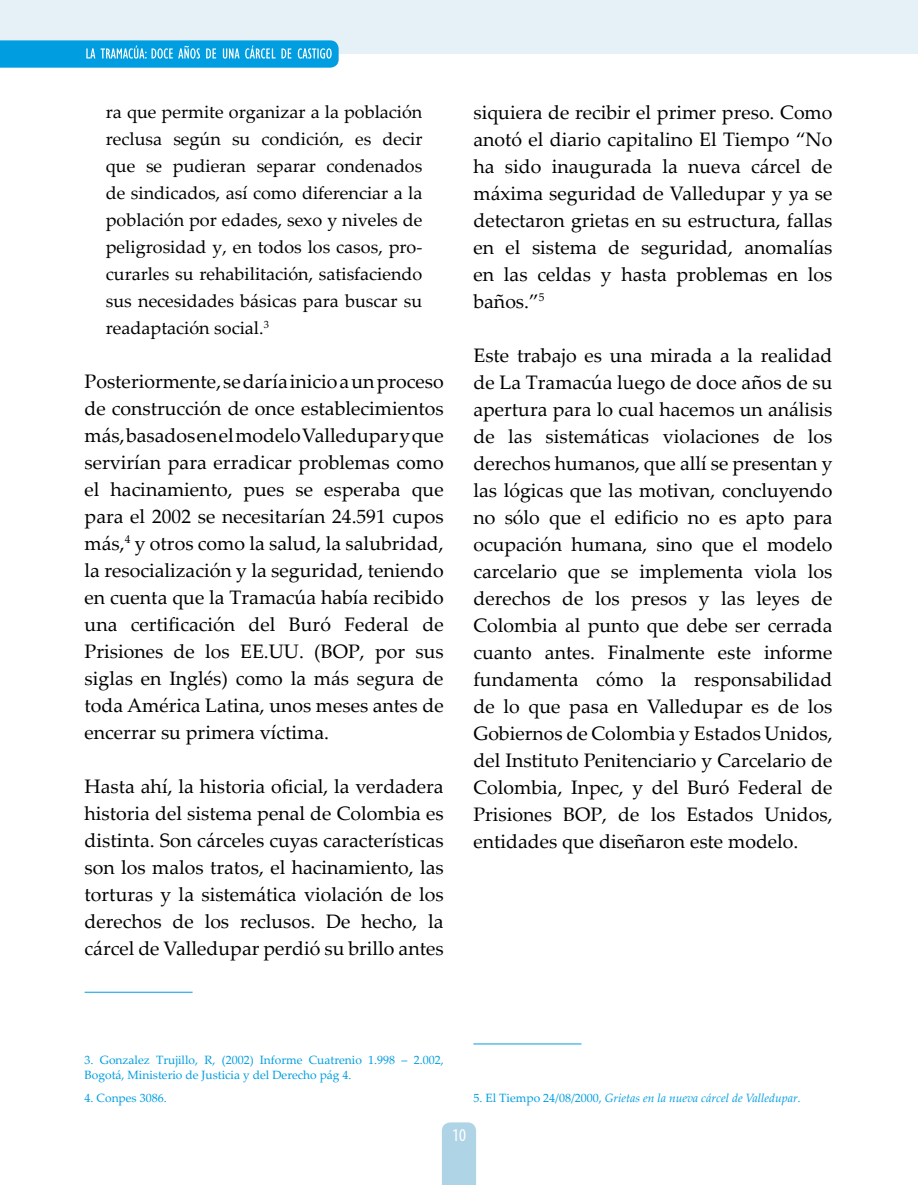
<style>
.page{position:relative;width:918px;height:1185px;background:#fff}
.page>*{position:absolute;margin:0;border:0;box-sizing:border-box;transform-origin:0 0}
.t1{font:19.5px/27px "Palatino Linotype";color:#000;text-align:justify}
.t2{font:18px/27px "Palatino Linotype";color:#000;text-align:justify}
.t3{font:condensed 18px "Myriad Pro";color:#fff}
.t4{font:12px/14.4px "Palatino Linotype";color:#009ee0}
.t5{font:italic 12px "Palatino Linotype";color:#009ee0}
.s1{font-style:normal}
</style>
<div class="page">
<div style="left:0;top:0;width:918px;height:54px;background:#e5f0f7"></div>
<div style="left:442px;top:1122px;width:34px;height:63px;background:#afd4e6"></div>
<svg style="left:0;top:40px;width:339px;height:28px;background:#1ea9e3"></svg>
<hr style="left:85px;top:992px;width:108px;height:1px;background:#009ee0">
<hr style="left:473px;top:1043px;width:108px;height:1px;background:#009ee0">
<p class="t2" style="left:106px;top:97px;width:318px">ra que permite organizar a la población reclusa según su condición, es decir que se pudieran separar condenados de sindicados, así como diferenciar a la población por edades, sexo y niveles de peligrosidad y, en todos los casos, pro&shy;curarles su rehabilitación, satisfaciendo sus necesidades básicas para buscar su readaptación social.<sup>3</sup></p>
<p class="t1" style="left:85px;top:367px;width:361px">Posteriormente, se daría inicio a un proceso de construcción de once establecimientos más, basados en el modelo Valledupar y que servirían para erradicar problemas como el hacinamiento, pues se esperaba que para el 2002 se necesitarían 24.591 cupos más,<sup>4</sup> y otros como la salud, la salubridad, la resocialización y la seguridad, teniendo en cuenta que la Tramacúa había recibido una certificación del Buró Federal de Prisiones de los EE.UU. (BOP, por sus siglas en Inglés) como la más segura de toda América Latina, unos meses antes de encerrar su primera víctima.</p>
<p class="t1" style="left:85px;top:772px;width:361px">Hasta ahí, la historia oficial, la verdadera historia del sistema penal de Colombia es distinta. Son cárceles cuyas características son los malos tratos, el hacinamiento, las torturas y la sistemática violación de los derechos de los reclusos. De hecho, la cárcel de Valledupar perdió su brillo antes</p>
<p class="t1" style="left:473px;top:98px;width:361px">siquiera de recibir el primer preso. Como anotó el diario capitalino El Tiempo “No ha sido inaugurada la nueva cárcel de máxima seguridad de Valledupar y ya se detectaron grietas en su estructura, fallas en el sistema de seguridad, anomalías en las celdas y hasta problemas en los baños.”<sup>5</sup></p>
<p class="t1" style="left:473px;top:341px;width:361px">Este trabajo es una mirada a la realidad de La Tramacúa luego de doce años de su apertura para lo cual hacemos un análisis de las sistemáticas violaciones de los derechos humanos, que allí se presentan y las lógicas que las motivan, concluyendo no sólo que el edificio no es apto para ocupación humana, sino que el modelo carcelario que se implementa viola los derechos de los presos y las leyes de Colombia al punto que debe ser cerrada cuanto antes. Finalmente este informe fundamenta cómo la responsabilidad de lo que pasa en Valledupar es de los Gobiernos de Colombia y Estados Unidos, del Instituto Penitenciario y Carcelario de Colombia, Inpec, y del Buró Federal de Prisiones BOP, de los Estados Unidos, entidades que diseñaron este modelo.</p>
<p class="t4" style="left:85px;top:1052px;width:361px">3. Gonzalez Trujillo, R, (2002) Informe Cuatrenio 1.998 – 2.002,<br>Bogotá, Ministerio de Justicia y del Derecho pág 4.</p>
<p class="t4" style="left:85px;top:1090px;width:84px">4. Conpes 3086.</p>
<p class="t5" style="left:473px;top:1089px;width:329px"><span class="s1">5. El Tiempo 24/08/2000,</span> Grietas en la nueva cárcel de Valledupar.</p>
<p class="t3" style="left:452px;top:1124px;width:15px">10</p>
</div>
